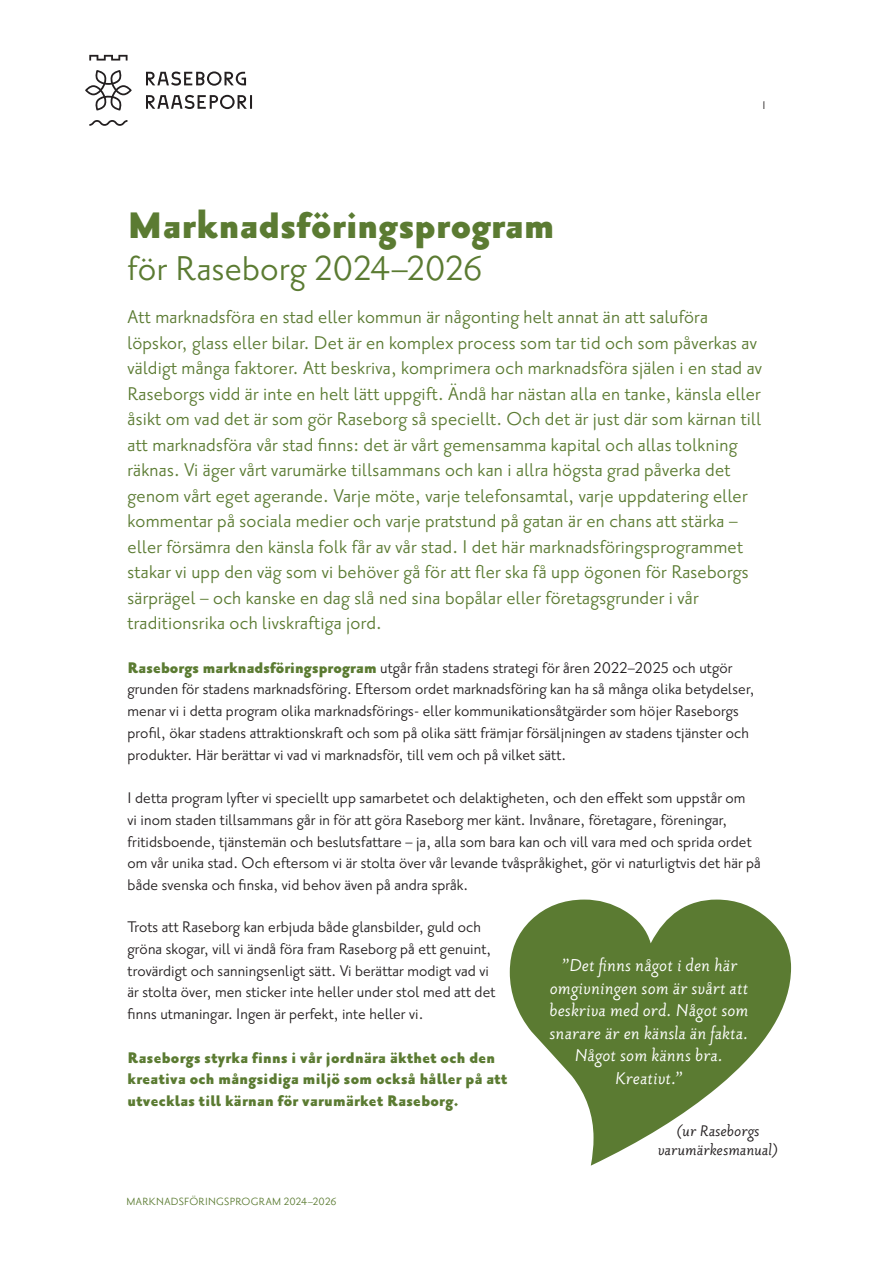
<style>
.page{position:relative;width:893px;height:1263px;background:#fff}
.page>*{position:absolute;margin:0;border:0;box-sizing:border-box;transform-origin:0 0}
.Rubrik_1{font:900 45px "Priori Sans OT";letter-spacing:.005em;color:#5b7b32}
.Rubrik_1-2{font:42px "Priori Sans OT";color:#5b7b32}
.Ingress{font:22.5px/25.5px "Priori Sans OT";letter-spacing:.01em;color:#5b7b32}
.Nosto{font:italic 21px/22.5px "Priori Sans OT";letter-spacing:.01em;color:#fff;text-align:center}
.Brödtext{font:18.75px/21.8px "Priori Sans OT";letter-spacing:.005em;color:#231f20}
.Brödtext-2{font:900 18.75px/21.8px "Priori Sans OT";letter-spacing:.015em;color:#5b7b32}
.Brödtext-3{font:italic 18.75px/18.8px "Priori Sans OT";letter-spacing:.005em;color:#231f20;text-align:center}
.t1{font:13.5px "Priori Sans OT";color:#231f20}
.t2{font:12.75px "Priori Sans OT";letter-spacing:.02em;color:#5b7b32}
.s1{font-weight:900;color:#5b7b32}
</style>
<div class="page">
<svg style="left:85px;top:55px;width:167px;height:71px"></svg>
<svg style="left:510px;top:899px;width:281px;height:267px;fill:#5b7b32"></svg>
<p class="Rubrik_1" style="left:128px;top:201px;width:428px">Marknadsföringsprogram</p>
<p class="Rubrik_1-2" style="left:128px;top:246px;width:357px">för Raseborg 2024–2026</p>
<p class="t1" style="left:762px;top:98px;width:5px">1</p>
<p class="Ingress" style="left:128px;top:304px;width:636px">Att marknadsföra en stad eller kommun är någonting helt annat än att saluföra löpskor, glass eller bilar. Det är en komplex process som tar tid och som påverkas av väldigt många faktorer. Att beskriva, komprimera och marknadsföra själen i en stad av Raseborgs vidd är inte en helt lätt uppgift. Ändå har nästan alla en tanke, känsla eller åsikt om vad det är som gör Raseborg så speciellt. Och det är just där som kärnan till att marknadsföra vår stad finns: det är vårt gemensamma kapital och allas tolkning räknas. Vi äger vårt varumärke tillsammans och kan i allra högsta grad påverka det genom vårt eget agerande. Varje möte, varje telefonsamtal, varje uppdatering eller kommentar på sociala medier och varje pratstund på gatan är en chans att stärka – eller försämra den känsla folk får av vår stad. I det här marknadsföringsprogrammet stakar vi upp den väg som vi behöver gå för att fler ska få upp ögonen för Raseborgs särprägel – och kanske en dag slå ned sina bopålar eller företagsgrunder i vår traditionsrika och livskraftiga jord.</p>
<p class="Brödtext" style="left:128px;top:657px;width:628px"><span class="s1">Raseborgs marknadsföringsprogram</span> utgår från stadens strategi för åren 2022–2025 och utgör grunden för stadens marknadsföring. Eftersom ordet marknadsföring kan ha så många olika betydelser, menar vi i detta program olika marknadsförings- eller kommunikationsåtgärder som höjer Raseborgs profil, ökar stadens attraktionskraft och som på olika sätt främjar försäljningen av stadens tjänster och produkter. Här berättar vi vad vi marknadsför, till vem och på vilket sätt.</p>
<p class="Brödtext" style="left:128px;top:787px;width:635px">I detta program lyfter vi speciellt upp samarbetet och delaktigheten, och den effekt som uppstår om<br>vi inom staden tillsammans går in för att göra Raseborg mer känt. Invånare, företagare, föreningar, fritidsboende, tjänstemän och beslutsfattare – ja, alla som bara kan och vill vara med och sprida ordet om vår unika stad. Och eftersom vi är stolta över vår levande tvåspråkighet, gör vi naturligtvis det här på både svenska och finska, vid behov även på andra språk.</p>
<p class="Brödtext" style="left:128px;top:916px;width:369px">Trots att Raseborg kan erbjuda både glansbilder, guld och gröna skogar, vill vi ändå föra fram Raseborg på ett genuint, trovärdigt och sanningsenligt sätt. Vi berättar modigt vad vi är stolta över, men sticker inte heller under stol med att det finns utmaningar. Ingen är perfekt, inte heller vi.</p>
<p class="Brödtext-2" style="left:128px;top:1047px;width:381px">Raseborgs styrka finns i vår jordnära äkthet och den kreativa och mångsidiga miljö som också håller på att utvecklas till kärnan för varumärket Raseborg.</p>
<p class="Nosto" style="left:550px;top:955px;width:200px">”Det finns något i den här omgivningen som är svårt att beskriva med ord. Något som snarare är en känsla än fakta.<br>Något som känns bra.</p>
<p class="Nosto" style="left:615px;top:1067px;width:69px">Kreativt.”</p>
<p class="t2" style="left:127px;top:1194px;width:212px">MARKNADSFÖRINGSPROGRAM 2024–2026</p>
<p class="Brödtext-3" style="left:658px;top:1122px;width:122px">(ur Raseborgs varumärkesmanual)</p>
</div>
